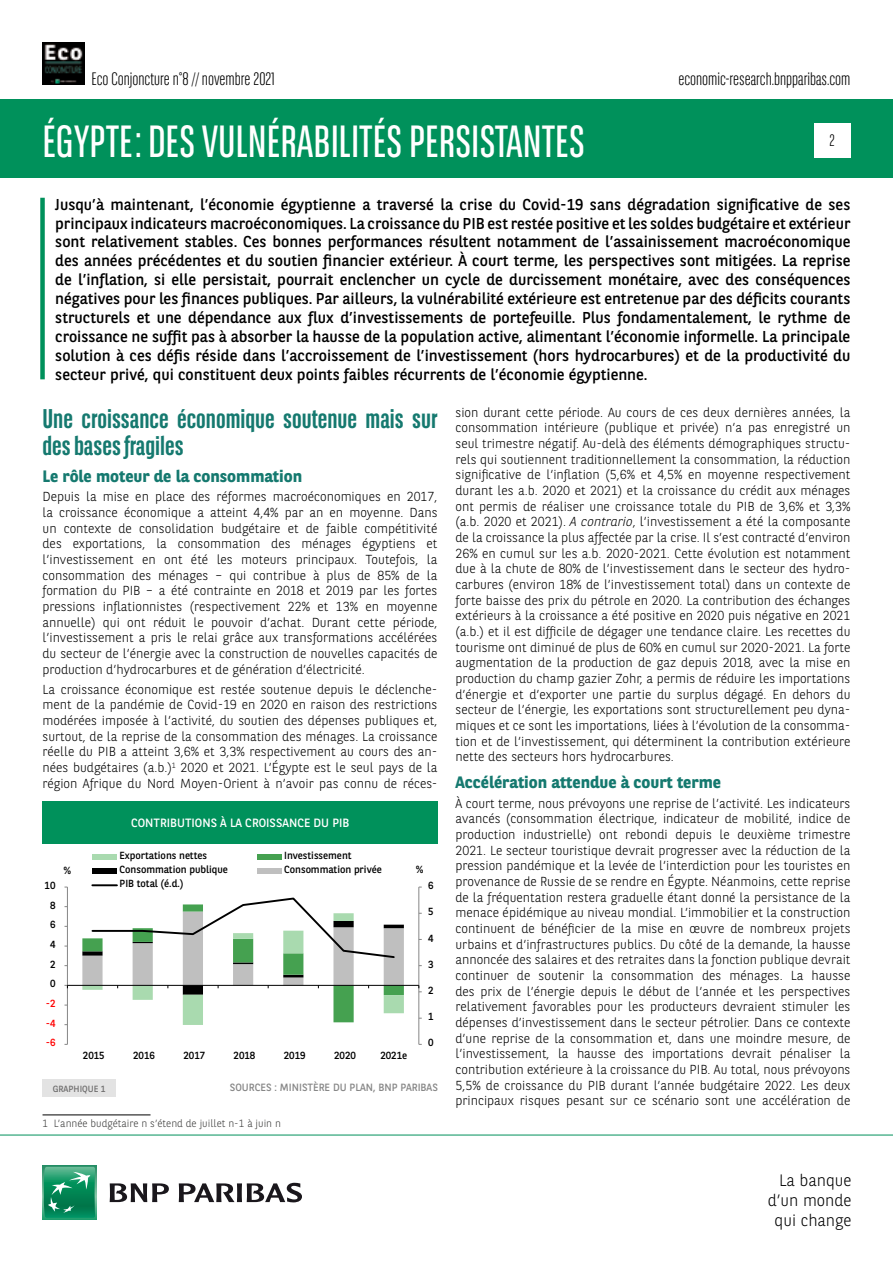
<style>
.page{position:relative;width:893px;height:1263px;background:#fff}
.page>*{position:absolute;margin:0;border:0;box-sizing:border-box;transform-origin:0 0}
.t1{font:45px "BNPP Sans Condensed";color:#fff}
.t2{font:700 27px/27px "BNPP Sans Condensed";color:#15796f}
.t3{font:300 18px "BNPP Sans Condensed";color:#000}
.t4{font:700 16.5px "BNPP Sans";color:#15796f}
.t5{font:300 16.5px/19.8px "BNPP Sans";color:#000;text-align:right}
.t6{font:300 16.5px "BNPP Sans Condensed";color:#000}
.t7{font:15.75px/18.9px "BNPP Sans";color:#000;text-align:justify}
.t8{font:300 13.05px/15.6px "BNPP Sans";color:#000;text-align:justify}
.t9{font:12px "BNPP Sans";color:#fff}
.t10{font:300 10.5px "BNPP Sans";color:#3c3c3b}
.t11{font:10.5px "BNPP Sans";color:#878787}
.t12{font:10.35px "BNPP Sans";letter-spacing:-.005em;color:#000}
.t13{font:10.35px "BNPP Sans";color:#f00}
.t14{font:9px "BNPP Sans";color:#706f6f}
.s1{font-style:italic}
</style>
<div class="page">
<img style="left:43px;top:43px;width:42px;height:42px">
<div style="left:1px;top:99px;width:892px;height:78px;background:#00915b"></div>
<svg style="left:43px;top:1166px;width:53px;height:53px"></svg>
<svg style="left:44px;top:1167px;width:51px;height:51px;background:#26996e"></svg>
<svg style="left:110px;top:1183px;width:59px;height:19px"></svg>
<svg style="left:179px;top:1183px;width:123px;height:19px"></svg>
<hr style="left:0;top:1135px;width:893px;height:1px;background:#00915b">
<div style="left:814px;top:123px;width:36px;height:34px;background:#fff"></div>
<div style="left:40px;top:198px;width:5px;height:181px;background:#00915b"></div>
<hr style="left:43px;top:1114px;width:108px;height:1px;background:#000">
<hr style="left:418px;top:887px;width:1px;height:157px;background:#868686">
<hr style="left:67px;top:887px;width:1px;height:157px;background:#868686">
<hr style="left:67px;top:985px;width:352px;height:1px;background:#000">
<svg style="left:418px;top:985px;width:4px;height:7px"></svg>
<svg style="left:82px;top:897px;width:322px;height:128px"></svg>
<div style="left:92px;top:854px;width:25px;height:6px;background:#a9daaf"></div>
<div style="left:257px;top:854px;width:25px;height:6px;background:#45a150"></div>
<div style="left:92px;top:868px;width:25px;height:6px;background:#000"></div>
<div style="left:257px;top:868px;width:25px;height:6px;background:#bfbfbf"></div>
<hr style="left:92px;top:884px;width:25px;height:2px;background:#000">
<div style="left:43px;top:802px;width:395px;height:42px;background:#00915b"></div>
<div style="left:43px;top:1079px;width:73px;height:18px;background:#e3e3e3"></div>
<h3 class="t3" style="left:91px;top:67px;width:185px">Eco Conjoncture n°8 // novembre 2021</h3>
<h1 class="t1" style="left:43px;top:113px;width:544px">ÉGYPTE : DES VULNÉRABILITÉS PERSISTANTES</h1>
<h3 class="t3" style="left:678px;top:67px;width:174px">economic-research.bnpparibas.com</h3>
<p class="t6" style="left:829px;top:130px;width:7px">2</p>
<p class="t7" style="left:55px;top:194px;width:797px">Jusqu’à maintenant, l’économie égyptienne a traversé la crise du Covid-19 sans dégradation significative de ses principaux indicateurs macroéconomiques. La croissance du PIB est restée positive et les soldes budgétaire et extérieur sont relativement stables. Ces bonnes performances résultent notamment de l’assainissement macroéconomique des années précédentes et du soutien financier extérieur. À court terme, les perspectives sont mitigées. La reprise de l’inflation, si elle persistait, pourrait enclencher un cycle de durcissement monétaire, avec des conséquences négatives pour les finances publiques. Par ailleurs, la vulnérabilité extérieure est entretenue par des déficits courants structurels et une dépendance aux flux d’investissements de portefeuille. Plus fondamentalement, le rythme de croissance ne suffit pas à absorber la hausse de la population active, alimentant l’économie informelle. La principale solution à ces défis réside dans l’accroissement de l’investissement (hors hydrocarbures) et de la productivité du secteur privé, qui constituent deux points faibles récurrents de l’économie égyptienne.</p>
<h2 class="t2" style="left:43px;top:405px;width:396px">Une croissance économique soutenue mais sur des bases fragiles</h2>
<p class="t4" style="left:43px;top:464px;width:261px">Le rôle moteur de la consommation</p>
<p class="t8" style="left:43px;top:488px;width:396px">Depuis la mise en place des réformes macroéconomiques en 2017, la croissance économique a atteint 4,4% par an en moyenne. Dans un contexte de consolidation budgétaire et de faible compétitivité des exportations, la consommation des ménages égyptiens et l’investissement en ont été les moteurs principaux. Toutefois, la consommation des ménages – qui contribue à plus de 85% de la formation du PIB – a été contrainte en 2018 et 2019 par les fortes pressions inflationnistes (respectivement 22% et 13% en moyenne annuelle) qui ont réduit le pouvoir d’achat. Durant cette période, l’investissement a pris le relai grâce aux transformations accélérées du secteur de l’énergie avec la construction de nouvelles capacités de production d’hydrocarbures et de génération d’électricité.</p>
<p class="t8" style="left:43px;top:681px;width:396px">La croissance économique est restée soutenue depuis le déclenche&shy;ment de la pandémie de Covid-19 en 2020 en raison des restrictions modérées imposée à l’activité, du soutien des dépenses publiques et, surtout, de la reprise de la consommation des ménages. La croissance réelle du PIB a atteint 3,6% et 3,3% respectivement au cours des an&shy;nées budgétaires (a.b.)<sup>1</sup> 2020 et 2021. L’Égypte est le seul pays de la région Afrique du Nord Moyen-Orient à n’avoir pas connu de réces-</p>
<p class="t9" style="left:131px;top:815px;width:220px">CONTRIBUTIONS À LA CROISSANCE DU PIB</p>
<p class="t12" style="left:45px;top:878px;width:12px">10</p>
<p class="t12" style="left:50px;top:898px;width:7px">8</p>
<p class="t12" style="left:50px;top:918px;width:7px">6</p>
<p class="t12" style="left:50px;top:937px;width:7px">4</p>
<p class="t12" style="left:50px;top:957px;width:7px">2</p>
<p class="t12" style="left:50px;top:977px;width:7px">0</p>
<p class="t13" style="left:46px;top:996px;width:11px">-2</p>
<p class="t13" style="left:46px;top:1016px;width:11px">-4</p>
<p class="t13" style="left:46px;top:1036px;width:11px">-6</p>
<p class="t12" style="left:120px;top:848px;width:89px">Exportations nettes</p>
<p class="t12" style="left:284px;top:848px;width:69px">Investissement</p>
<p class="t12" style="left:120px;top:862px;width:110px">Consommation publique</p>
<p class="t12" style="left:284px;top:862px;width:99px">Consommation privée</p>
<p class="t12" style="left:120px;top:877px;width:65px">PIB total (é.d.)</p>
<p class="t12" style="left:64px;top:864px;width:9px">%</p>
<p class="t12" style="left:416px;top:862px;width:9px">%</p>
<p class="t12" style="left:428px;top:878px;width:7px">6</p>
<p class="t12" style="left:428px;top:905px;width:7px">5</p>
<p class="t12" style="left:428px;top:931px;width:7px">4</p>
<p class="t12" style="left:428px;top:957px;width:7px">3</p>
<p class="t12" style="left:428px;top:983px;width:7px">2</p>
<p class="t12" style="left:428px;top:1009px;width:7px">1</p>
<p class="t12" style="left:83px;top:1048px;width:23px">2015</p>
<p class="t12" style="left:133px;top:1048px;width:23px">2016</p>
<p class="t12" style="left:183px;top:1048px;width:23px">2017</p>
<p class="t12" style="left:234px;top:1048px;width:23px">2018</p>
<p class="t12" style="left:284px;top:1048px;width:23px">2019</p>
<p class="t12" style="left:334px;top:1048px;width:23px">2020</p>
<p class="t12" style="left:380px;top:1048px;width:28px">2021e</p>
<p class="t12" style="left:428px;top:1036px;width:7px">0</p>
<p class="t14" style="left:53px;top:1082px;width:54px">GRAPHIQUE 1</p>
<p class="t11" style="left:230px;top:1080px;width:210px">SOURCES : MINISTÈRE DU PLAN, BNP PARIBAS</p>
<p class="t10" style="left:43px;top:1116px;width:240px">1 L’année budgétaire n s’étend de juillet n-1 à juin n</p>
<p class="t8" style="left:455px;top:404px;width:396px">sion durant cette période. Au cours de ces deux dernières années, la consommation intérieure (publique et privée) n’a pas enregistré un seul trimestre négatif. Au-delà des éléments démographiques structu&shy;rels qui soutiennent traditionnellement la consommation, la réduction significative de l’inflation (5,6% et 4,5% en moyenne respectivement durant les a.b. 2020 et 2021) et la croissance du crédit aux ménages ont permis de réaliser une croissance totale du PIB de 3,6% et 3,3% (a.b. 2020 et 2021). <span class="s1">A contrario</span>, l’investissement a été la composante de la croissance la plus affectée par la crise. Il s’est contracté d’environ 26% en cumul sur les a.b. 2020-2021. Cette évolution est notamment due à la chute de 80% de l’investissement dans le secteur des hydro&shy;carbures (environ 18% de l’investissement total) dans un contexte de forte baisse des prix du pétrole en 2020. La contribution des échanges extérieurs à la croissance a été positive en 2020 puis négative en 2021 (a.b.) et il est difficile de dégager une tendance claire. Les recettes du tourisme ont diminué de plus de 60% en cumul sur 2020-2021. La forte augmentation de la production de gaz depuis 2018, avec la mise en production du champ gazier Zohr, a permis de réduire les importations d’énergie et d’exporter une partie du surplus dégagé. En dehors du secteur de l’énergie, les exportations sont structurellement peu dyna&shy;miques et ce sont les importations, liées à l’évolution de la consomma&shy;tion et de l’investissement, qui déterminent la contribution extérieure nette des secteurs hors hydrocarbures.</p>
<p class="t4" style="left:455px;top:771px;width:267px">Accélération attendue à court terme</p>
<p class="t8" style="left:455px;top:795px;width:396px">À court terme, nous prévoyons une reprise de l’activité. Les indicateurs avancés (consommation électrique, indicateur de mobilité, indice de production industrielle) ont rebondi depuis le deuxième trimestre 2021. Le secteur touristique devrait progresser avec la réduction de la pression pandémique et la levée de l’interdiction pour les touristes en provenance de Russie de se rendre en Égypte. Néanmoins, cette reprise de la fréquentation restera graduelle étant donné la persistance de la menace épidémique au niveau mondial. L’immobilier et la construction continuent de bénéficier de la mise en œuvre de nombreux projets urbains et d’infrastructures publics. Du côté de la demande, la hausse annoncée des salaires et des retraites dans la fonction publique devrait continuer de soutenir la consommation des ménages. La hausse des prix de l’énergie depuis le début de l’année et les perspectives relativement favorables pour les producteurs devraient stimuler les dépenses d’investissement dans le secteur pétrolier. Dans ce contexte d’une reprise de la consommation et, dans une moindre mesure, de l’investissement, la hausse des importations devrait pénaliser la contribution extérieure à la croissance du PIB. Au total, nous prévoyons 5,5% de croissance du PIB durant l’année budgétaire 2022. Les deux principaux risques pesant sur ce scénario sont une accélération de</p>
<p class="t5" style="left:768px;top:1170px;width:85px">La banque d’un monde qui change</p>
</div>
